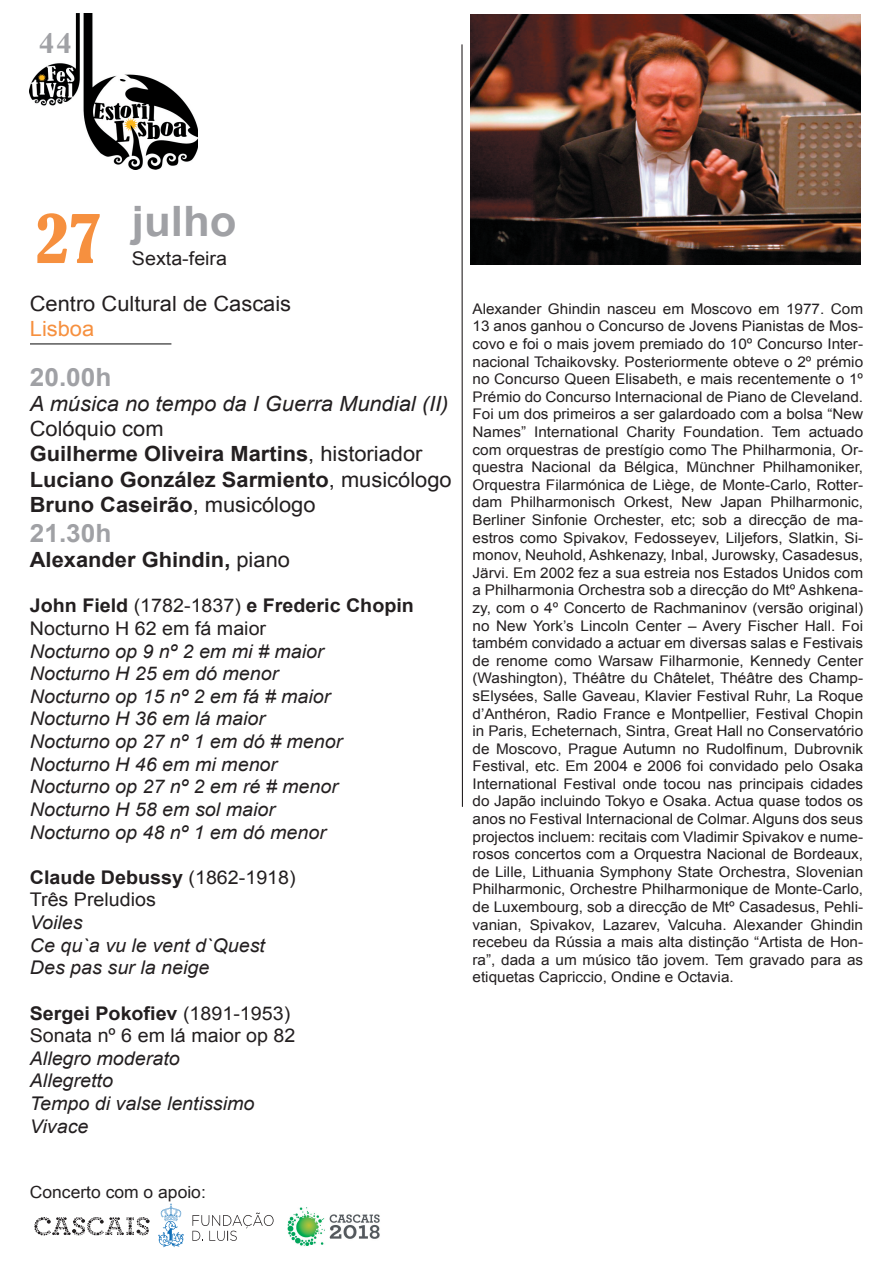
<style>
.page{position:relative;width:893px;height:1263px;background:#fff}
.page>*{position:absolute;margin:0;border:0;box-sizing:border-box;transform-origin:0 0}
.t1{font:condensed 62.85px "Bernard";color:#f6903f;scale:1.04 1}
.t2{font:700 41.85px "Arial";color:#a0a1a5;scale:1.04 1}
.t3{font:700 29.25px "Times New Roman";color:#a0a1a5;scale:1.04 1}
.t4{font:700 25.2px "Arial";color:#a0a1a5;scale:1.04 1}
.t5{font:700 21px/25.2px "Arial";color:#231f20;scale:1.04 1}
.t6{font:italic 21px "Arial";color:#231f20;scale:1.04 1}
.t7{font:21px "Arial";color:#231f20;scale:1.04 1}
.t8{font:21px "Arial";color:#f6903f;scale:1.04 1}
.t9{font:italic 18.9px/22.6px "Arial";color:#231f20;scale:1.04 1}
.t10{font:18.9px/22.6px "Arial";color:#231f20;scale:1.04 1}
.t11{font:16.8px "Arial";color:#231f20;scale:1.04 1}
.t12{font:14.7px/17.5px "Arial";color:#231f20;text-align:justify;scale:1.04 1}
.s1{font-weight:400}
.s2{font-weight:700}
</style>
<div class="page">
<img style="left:30px;top:13px;width:168px;height:156px">
<div style="left:38px;top:32px;width:35px;height:28px;background:#fff"></div>
<svg style="left:33px;top:29px;width:42px;height:28px"></svg>
<hr style="left:461px;top:44px;width:2px;height:763px;background:#231f20">
<img style="left:470px;top:14px;width:391px;height:251px">
<hr style="left:30px;top:344px;width:141px;height:1px;background:#000">
<svg style="left:34px;top:1217px;width:116px;height:18px"></svg>
<svg style="left:192px;top:1212px;width:82px;height:29px"></svg>
<svg style="left:158px;top:1203px;width:26px;height:44px"></svg>
<img style="left:287px;top:1207px;width:93px;height:39px">
<h3 class="t3" style="left:39px;top:23px;width:33px">44</h3>
<h1 class="t1" style="left:36px;top:202px;width:64px">27</h1>
<h2 class="t2" style="left:132px;top:193px;width:102px">julho</h2>
<p class="t10" style="left:132px;top:248px;width:93px">Sexta-feira</p>
<h3 class="t7" style="left:30px;top:289px;width:253px">Centro Cultural de Cascais</h3>
<h3 class="t8" style="left:30px;top:315px;width:63px">Lisboa</h3>
<h3 class="t4" style="left:30px;top:360px;width:80px">20.00h</h3>
<h3 class="t6" style="left:30px;top:390px;width:404px">A música no tempo da I Guerra Mundial (II)</h3>
<h3 class="t5" style="left:30px;top:417px;width:407px"><span class="s1">Colóquio com<br></span>Guilherme Oliveira Martins<span class="s1">, historiador<br></span>Luciano González Sarmiento<span class="s1">, musicólogo<br></span>Bruno Caseirão<span class="s1">, musicólogo</span></h3>
<h3 class="t4" style="left:30px;top:516px;width:80px">21.30h</h3>
<h3 class="t5" style="left:30px;top:548px;width:252px">Alexander Ghindin, <span class="s1">piano</span></h3>
<p class="t10" style="left:30px;top:594px;width:371px"><span class="s2">John Field</span> (1782-1837) <span class="s2">e Frederic Chopin<br></span>Nocturno H 62 em fá maior</p>
<p class="t9" style="left:30px;top:640px;width:302px">Nocturno op 9 nº 2 em mi # maior<br>Nocturno H 25 em dó menor<br>Nocturno op 15 nº 2 em fá # maior<br>Nocturno H 36 em lá maior<br>Nocturno op 27 nº 1 em dó # menor<br>Nocturno H 46 em mi menor<br>Nocturno op 27 nº 2 em ré # menor<br>Nocturno H 58 em sol maior<br>Nocturno op 48 nº 1 em dó menor</p>
<p class="t10" style="left:30px;top:866px;width:257px"><span class="s2">Claude Debussy</span> (1862-1918)<br>Três Preludios</p>
<p class="t9" style="left:30px;top:911px;width:228px">Voiles<br>Ce qu`a vu le vent d`Quest<br>Des pas sur la neige</p>
<p class="t10" style="left:30px;top:1002px;width:257px"><span class="s2">Sergei Pokofiev</span> (1891-1953)<br>Sonata nº 6 em lá maior op 82</p>
<p class="t9" style="left:30px;top:1047px;width:218px">Allegro moderato<br>Allegretto<br>Tempo di valse lentissimo<br>Vivace</p>
<p class="t11" style="left:30px;top:1181px;width:171px">Concerto com o apoio:</p>
<p class="t12" style="left:472px;top:300px;width:377px">Alexander Ghindin nasceu em Moscovo em 1977. Com 13 anos ganhou o Concurso de Jovens Pianistas de Mos&shy;covo e foi o mais jovem premiado do 10º Concurso Inter&shy;nacional Tchaikovsky. Posteriormente obteve o 2º prémio no Concurso Queen Elisabeth, e mais recentemente o 1º Prémio do Concurso Internacional de Piano de Cleveland.<br>Foi um dos primeiros a ser galardoado com a bolsa “New Names” International Charity Foundation. Tem actuado com orquestras de prestígio como The Philharmonia, Or&shy;questra Nacional da Bélgica, Münchner Philhamoniker, Orquestra Filarmónica de Liège, de Monte-Carlo, Rotter&shy;dam Philharmonisch Orkest, New Japan Philharmonic, Berliner Sinfonie Orchester, etc; sob a direcção de ma&shy;estros como Spivakov, Fedosseyev, Liljefors, Slatkin, Si&shy;monov, Neuhold, Ashkenazy, Inbal, Jurowsky, Casadesus, Järvi. Em 2002 fez a sua estreia nos Estados Unidos com a Philharmonia Orchestra sob a direcção do Mtº Ashkena&shy;zy, com o 4º Concerto de Rachmaninov (versão original) no New York’s Lincoln Center – Avery Fischer Hall. Foi também convidado a actuar em diversas salas e Festivais de renome como Warsaw Filharmonie, Kennedy Center (Washington), Théâtre du Châtelet, Théâtre des Champ&shy;sElysées, Salle Gaveau, Klavier Festival Ruhr, La Roque d’Anthéron, Radio France e Montpellier, Festival Chopin in Paris, Echeternach, Sintra, Great Hall no Conservatório de Moscovo, Prague Autumn no Rudolfinum, Dubrovnik Festival, etc. Em 2004 e 2006 foi convidado pelo Osaka International Festival onde tocou nas principais cidades do Japão incluindo Tokyo e Osaka. Actua quase todos os anos no Festival Internacional de Colmar. Alguns dos seus projectos incluem: recitais com Vladimir Spivakov e nume&shy;rosos concertos com a Orquestra Nacional de Bordeaux, de Lille, Lithuania Symphony State Orchestra, Slovenian Philharmonic, Orchestre Philharmonique de Monte-Carlo, de Luxembourg, sob a direcção de Mtº Casadesus, Pehli&shy;vanian, Spivakov, Lazarev, Valcuha. Alexander Ghindin recebeu da Rússia a mais alta distinção “Artista de Hon&shy;ra”, dada a um músico tão jovem. Tem gravado para as etiquetas Capriccio, Ondine e Octavia.</p>
</div>
